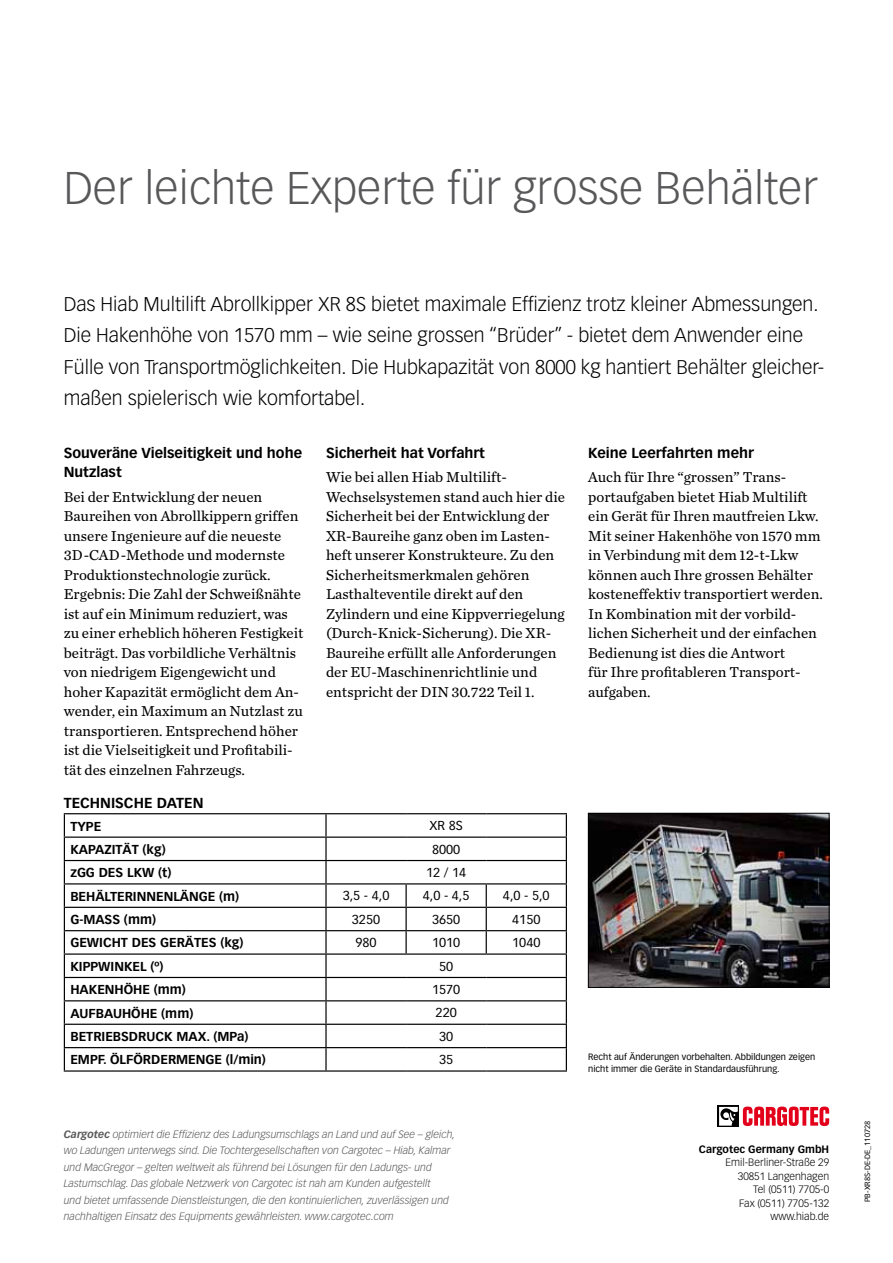
<style>
.page{position:relative;width:893px;height:1263px;background:#fff}
.page>*{position:absolute;margin:0;border:0;box-sizing:border-box;transform-origin:0 0}
.t1{font:300 45px "Vectora LH";color:#58585a}
.t2{font:300 19.5px/31.5px "Vectora LH";color:#000}
.t3{font:15px/19.5px "Chronicle Text G2";color:#000}
.t4{font:700 14.25px/19.5px "Vectora LH";color:#000}
.t5{font:700 12.75px "Vectora LH";color:#000}
.t6{font:12.75px "Vectora LH";color:#000}
.t7{font:italic 300 10.5px/16.5px "Vectora LH";color:#58585a}
.t8{font:300 10.5px/13.5px "Vectora LH";color:#000;text-align:right}
.t9{font:700 10.5px "Vectora LH";color:#000}
.t10{font:9px/12px "Vectora LH";color:#000}
.t11{font:7.5px "Vectora LH";color:#000}
.s1{font-weight:700}
</style>
<div class="page">
<div style="left:718px;top:1106px;width:21px;height:21px;background:#000"></div>
<svg style="left:719px;top:1106px;width:110px;height:20px"></svg>
<img style="left:590px;top:815px;width:237px;height:170px">
<div style="left:588px;top:813px;width:241px;height:174px;border:1px solid #000"></div>
<hr style="left:64px;top:813px;width:262px;height:1px;background:#000">
<hr style="left:326px;top:813px;width:80px;height:1px;background:#000">
<hr style="left:325px;top:814px;width:2px;height:22px;background:#000">
<hr style="left:406px;top:813px;width:80px;height:1px;background:#000">
<hr style="left:486px;top:813px;width:81px;height:1px;background:#000">
<hr style="left:64px;top:836px;width:262px;height:2px;background:#000">
<hr style="left:326px;top:836px;width:80px;height:2px;background:#000">
<hr style="left:325px;top:838px;width:2px;height:22px;background:#000">
<hr style="left:406px;top:836px;width:80px;height:2px;background:#000">
<hr style="left:486px;top:836px;width:81px;height:2px;background:#000">
<hr style="left:64px;top:860px;width:262px;height:1px;background:#000">
<hr style="left:326px;top:860px;width:80px;height:1px;background:#000">
<hr style="left:325px;top:861px;width:2px;height:22px;background:#000">
<hr style="left:406px;top:860px;width:80px;height:1px;background:#000">
<hr style="left:486px;top:860px;width:81px;height:1px;background:#000">
<hr style="left:64px;top:883px;width:262px;height:1px;background:#000">
<hr style="left:326px;top:883px;width:80px;height:1px;background:#000">
<hr style="left:325px;top:884px;width:2px;height:23px;background:#000">
<hr style="left:406px;top:883px;width:80px;height:1px;background:#000">
<hr style="left:405px;top:884px;width:2px;height:23px;background:#000">
<hr style="left:486px;top:883px;width:81px;height:1px;background:#000">
<hr style="left:64px;top:907px;width:262px;height:1px;background:#000">
<hr style="left:326px;top:907px;width:80px;height:1px;background:#000">
<hr style="left:325px;top:908px;width:2px;height:22px;background:#000">
<hr style="left:406px;top:907px;width:80px;height:1px;background:#000">
<hr style="left:405px;top:908px;width:2px;height:22px;background:#000">
<hr style="left:486px;top:907px;width:81px;height:1px;background:#000">
<hr style="left:64px;top:930px;width:262px;height:1px;background:#000">
<hr style="left:326px;top:930px;width:80px;height:1px;background:#000">
<hr style="left:325px;top:931px;width:2px;height:22px;background:#000">
<hr style="left:406px;top:930px;width:80px;height:1px;background:#000">
<hr style="left:405px;top:931px;width:2px;height:22px;background:#000">
<hr style="left:486px;top:930px;width:81px;height:1px;background:#000">
<svg style="left:486px;top:884px;width:1px;height:69px"></svg>
<hr style="left:64px;top:953px;width:262px;height:2px;background:#000">
<hr style="left:326px;top:953px;width:80px;height:2px;background:#000">
<hr style="left:325px;top:955px;width:2px;height:22px;background:#000">
<hr style="left:406px;top:953px;width:80px;height:2px;background:#000">
<hr style="left:486px;top:953px;width:81px;height:2px;background:#000">
<hr style="left:64px;top:977px;width:262px;height:1px;background:#000">
<hr style="left:326px;top:977px;width:80px;height:1px;background:#000">
<hr style="left:325px;top:978px;width:2px;height:22px;background:#000">
<hr style="left:406px;top:977px;width:80px;height:1px;background:#000">
<hr style="left:486px;top:977px;width:81px;height:1px;background:#000">
<hr style="left:64px;top:1000px;width:262px;height:1px;background:#000">
<hr style="left:326px;top:1000px;width:80px;height:1px;background:#000">
<hr style="left:325px;top:1001px;width:2px;height:23px;background:#000">
<hr style="left:406px;top:1000px;width:80px;height:1px;background:#000">
<hr style="left:486px;top:1000px;width:81px;height:1px;background:#000">
<hr style="left:64px;top:1024px;width:262px;height:1px;background:#000">
<hr style="left:326px;top:1024px;width:80px;height:1px;background:#000">
<hr style="left:325px;top:1025px;width:2px;height:22px;background:#000">
<hr style="left:406px;top:1024px;width:80px;height:1px;background:#000">
<hr style="left:486px;top:1024px;width:81px;height:1px;background:#000">
<hr style="left:64px;top:1047px;width:262px;height:1px;background:#000">
<svg style="left:64px;top:814px;width:1px;height:256px"></svg>
<hr style="left:326px;top:1047px;width:80px;height:1px;background:#000">
<hr style="left:325px;top:1048px;width:2px;height:22px;background:#000">
<hr style="left:406px;top:1047px;width:80px;height:1px;background:#000">
<hr style="left:486px;top:1047px;width:81px;height:1px;background:#000">
<svg style="left:566px;top:814px;width:1px;height:256px"></svg>
<hr style="left:64px;top:1070px;width:262px;height:1px;background:#000">
<hr style="left:326px;top:1070px;width:80px;height:1px;background:#000">
<hr style="left:406px;top:1070px;width:80px;height:1px;background:#000">
<hr style="left:486px;top:1070px;width:81px;height:1px;background:#000">
<h1 class="t1" style="left:64px;top:162px;width:756px">Der leichte Experte für grosse Behälter</h1>
<p class="t2" style="left:64px;top:288px;width:762px">Das Hiab Multilift Abrollkipper XR 8S bietet maximale Effizienz trotz kleiner Abmessungen.<br>Die Hakenhöhe von 1570 mm – wie seine grossen “Brüder” - bietet dem Anwender eine Fülle von Transportmöglichkeiten. Die Hubkapazität von 8000 kg hantiert Behälter gleicher&shy;maßen spielerisch wie komfortabel.</p>
<p class="t4" style="left:64px;top:443px;width:240px">Souveräne Vielseitigkeit und hohe<br>Nutzlast</p>
<p class="t3" style="left:64px;top:486px;width:241px">Bei der Entwicklung der neuen Baureihen von Abrollkippern griffen unsere Ingenieure auf die neueste 3D-CAD-Methode und modernste Produktionstechnologie zurück.<br>Ergebnis: Die Zahl der Schweißnähte ist auf ein Minimum reduziert, was zu einer erheblich höheren Festigkeit beiträgt. Das vorbildliche Verhältnis von niedrigem Eigengewicht und hoher Kapazität ermöglicht dem An&shy;wender, ein Maximum an Nutzlast zu transportieren. Entsprechend höher ist die Vielseitigkeit und Profitabili&shy;tät des einzelnen Fahrzeugs.</p>
<p class="t4" style="left:326px;top:443px;width:161px">Sicherheit hat Vorfahrt</p>
<p class="t3" style="left:326px;top:467px;width:241px">Wie bei allen Hiab Multilift-Wechselsystemen stand auch hier die Sicherheit bei der Entwicklung der XR-Baureihe ganz oben im Lasten&shy;heft unserer Konstrukteure. Zu den Sicherheitsmerkmalen gehören Lasthalteventile direkt auf den Zylindern und eine Kippverriegelung (Durch-Knick-Sicherung). Die XR-Baureihe erfüllt alle Anforderungen der EU-Maschinenrichtlinie und entspricht der DIN 30.722 Teil 1.</p>
<p class="t4" style="left:588px;top:443px;width:167px">Keine Leerfahrten mehr</p>
<p class="t3" style="left:588px;top:467px;width:236px">Auch für Ihre “grossen” Trans&shy;portaufgaben bietet Hiab Multilift ein Gerät für Ihren mautfreien Lkw.<br>Mit seiner Hakenhöhe von 1570 mm in Verbindung mit dem 12-t-Lkw können auch Ihre grossen Behälter kosteneffektiv transportiert werden.<br>In Kombination mit der vorbild&shy;lichen Sicherheit und der einfachen<br>Bedienung ist dies die Antwort<br>für Ihre profitableren Transport&shy;aufgaben.</p>
<p class="t4" style="left:64px;top:793px;width:141px">TECHNISCHE DATEN</p>
<p class="t5" style="left:70px;top:818px;width:32px">TYPE</p>
<p class="t6" style="left:429px;top:818px;width:35px">XR 8S</p>
<p class="t5" style="left:70px;top:842px;width:97px">KAPAZITÄT (kg)</p>
<p class="t6" style="left:432px;top:841px;width:30px">8000</p>
<p class="t5" style="left:70px;top:865px;width:103px">zGG DES LKW (t)</p>
<p class="t6" style="left:426px;top:865px;width:42px">12 / 14</p>
<p class="t5" style="left:70px;top:888px;width:170px">BEHÄLTERINNENLÄNGE (m)</p>
<p class="t6" style="left:343px;top:888px;width:48px">3,5 - 4,0</p>
<p class="t6" style="left:423px;top:888px;width:48px">4,0 - 4,5</p>
<p class="t6" style="left:503px;top:888px;width:48px">4,0 - 5,0</p>
<p class="t5" style="left:70px;top:912px;width:87px">G-MASS (mm)</p>
<p class="t6" style="left:352px;top:912px;width:30px">3250</p>
<p class="t6" style="left:432px;top:912px;width:30px">3650</p>
<p class="t6" style="left:512px;top:912px;width:30px">4150</p>
<p class="t5" style="left:70px;top:935px;width:175px">GEWICHT DES GERÄTES (kg)</p>
<p class="t6" style="left:355px;top:935px;width:23px">980</p>
<p class="t6" style="left:432px;top:935px;width:30px">1010</p>
<p class="t6" style="left:512px;top:935px;width:30px">1040</p>
<p class="t5" style="left:70px;top:958px;width:95px">KIPPWINKEL (º)</p>
<p class="t6" style="left:439px;top:958px;width:16px">50</p>
<p class="t5" style="left:70px;top:982px;width:117px">HAKENHÖHE (mm)</p>
<p class="t6" style="left:432px;top:982px;width:30px">1570</p>
<p class="t5" style="left:70px;top:1005px;width:124px">AUFBAUHÖHE (mm)</p>
<p class="t6" style="left:436px;top:1005px;width:23px">220</p>
<p class="t5" style="left:70px;top:1029px;width:180px">BETRIEBSDRUCK MAX. (MPa)</p>
<p class="t6" style="left:439px;top:1029px;width:16px">30</p>
<p class="t5" style="left:70px;top:1052px;width:197px">EMPF. ÖLFÖRDERMENGE (l/min)</p>
<p class="t6" style="left:439px;top:1052px;width:16px">35</p>
<p class="t7" style="left:64px;top:1126px;width:393px"><span class="s1">Cargotec</span> optimiert die Effizienz des Ladungsumschlags an Land und auf See – gleich, wo Ladungen unterwegs sind. Die Tochtergesellschaften von Cargotec – Hiab, Kalmar und MacGregor – gelten weltweit als führend bei Lösungen für den Ladungs- und Lastumschlag. Das globale Netzwerk von Cargotec ist nah am Kunden aufgestellt<br>und bietet umfassende Dienstleistungen, die den kontinuierlichen, zuverlässigen und nachhaltigen Einsatz des Equipments gewährleisten. www.cargotec.com</p>
<p class="t10" style="left:588px;top:1050px;width:228px">Recht auf Änderungen vorbehalten. Abbildungen zeigen nicht immer die Geräte in Standardausführung.</p>
<p class="t9" style="left:699px;top:1143px;width:132px">Cargotec Germany GmbH</p>
<p class="t8" style="left:725px;top:1156px;width:105px">Emil-Berliner-Straße 29<br>30851 Langenhagen<br>Tel (0511) 7705-0<br>Fax (0511) 7705-132 www.hiab.de</p>
<p class="t11" style="left:863px;top:1202px;width:83px;rotate:-90deg">PB-XR8S-DE-DE_110728</p>
</div>
